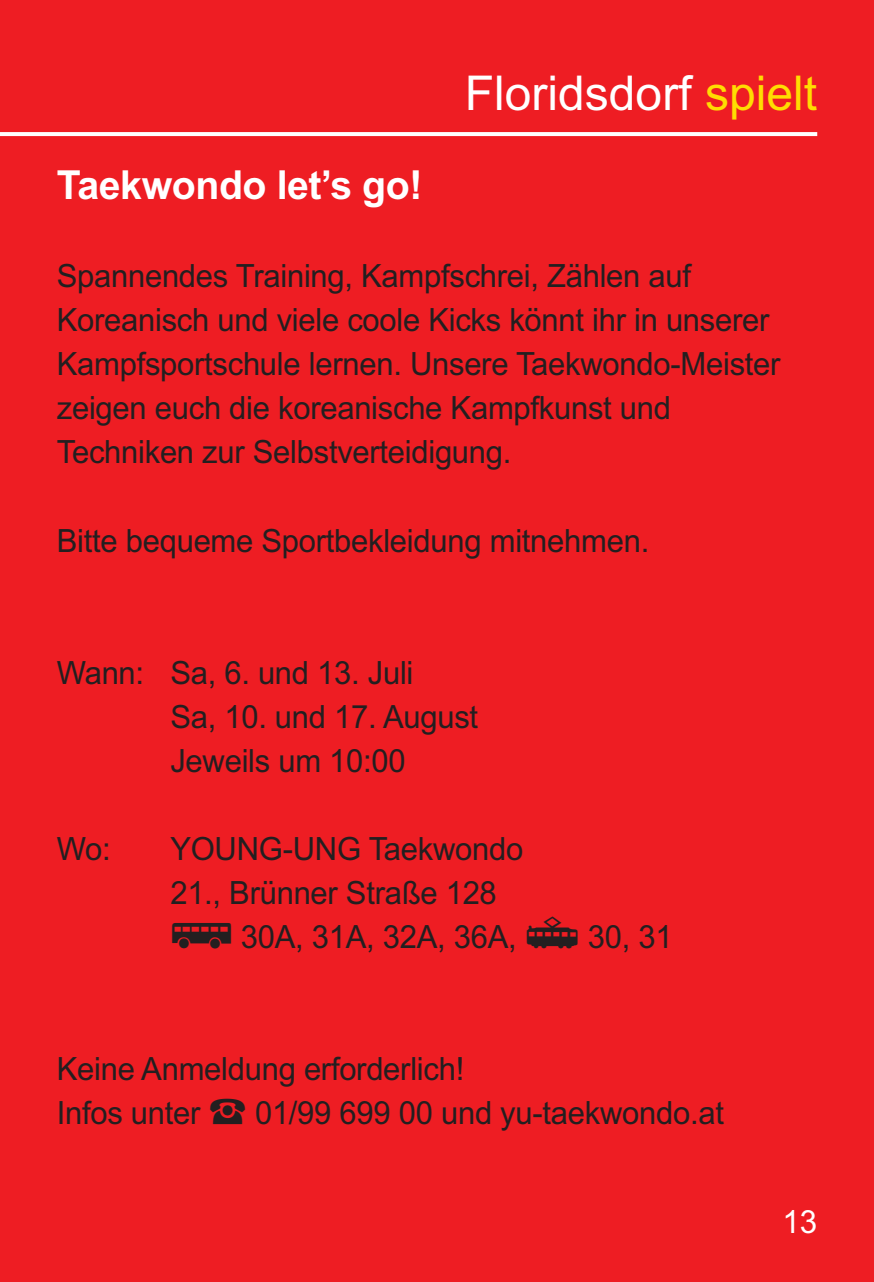
<style>
.page{position:relative;width:874px;height:1282px;background:#fff}
.page>*{position:absolute;margin:0;border:0;box-sizing:border-box;transform-origin:0 0}
.t1{font:48px "Arial";color:#fff}
.t2{font:700 40px "Arial";letter-spacing:-.01em;color:#fff}
.t3{font:32px/44px "Arial";letter-spacing:-.01em;color:#231f20}
.t4{font:32px "Arial";color:#fff}
.s1{color:#ffdd01}
.s2{font-family:"Wien Xtra PICTO"}
.s3{font-family:"Wien Xtra PICTO";font-size:38px}
</style>
<div class="page">
<div style="left:0;top:0;width:873px;height:1281px;background:#ee1d23"></div>
<svg style="left:0;top:132px;width:816px;height:4px;background:#fefbfb"></svg>
<p class="t2" style="left:57px;top:162px;width:367px">Taekwondo let’s go!</p>
<h1 class="t1" style="left:464px;top:65px;width:354px">Floridsdorf <span class="s1">spielt</span></h1>
<p class="t3" style="left:57px;top:254px;width:725px">Spannendes Training, Kampfschrei, Zählen auf Koreanisch und viele coole Kicks könnt ihr in unserer Kampfsportschule lernen. Unsere Taekwondo-Meister zeigen euch die koreanische Kampfkunst und Techniken zur Selbstverteidigung.</p>
<p class="t3" style="left:57px;top:518px;width:593px">Bitte bequeme Sportbekleidung mitnehmen.</p>
<p class="t3" style="left:170px;top:650px;width:309px;text-indent:-113px">Wann: Sa, 6. und 13. Juli<br>Sa, 10. und 17. August<br>Jeweils um 10:00</p>
<p class="t3" style="left:57px;top:826px;width:56px">Wo:</p>
<p class="t3" style="left:170px;top:826px;width:503px">YOUNG-UNG Taekwondo<br>21., Brünner Straße 128<br><span class="s2">%</span> 30A, 31A, 32A, 36A, <span class="s3">$</span> 30, 31</p>
<p class="t3" style="left:57px;top:1046px;width:668px">Keine Anmeldung erforderlich!<br>Infos unter <span class="s2">&lt;</span> 01/99 699 00 und yu-taekwondo.at</p>
<p class="t4" style="left:782px;top:1202px;width:36px">13</p>
</div>
